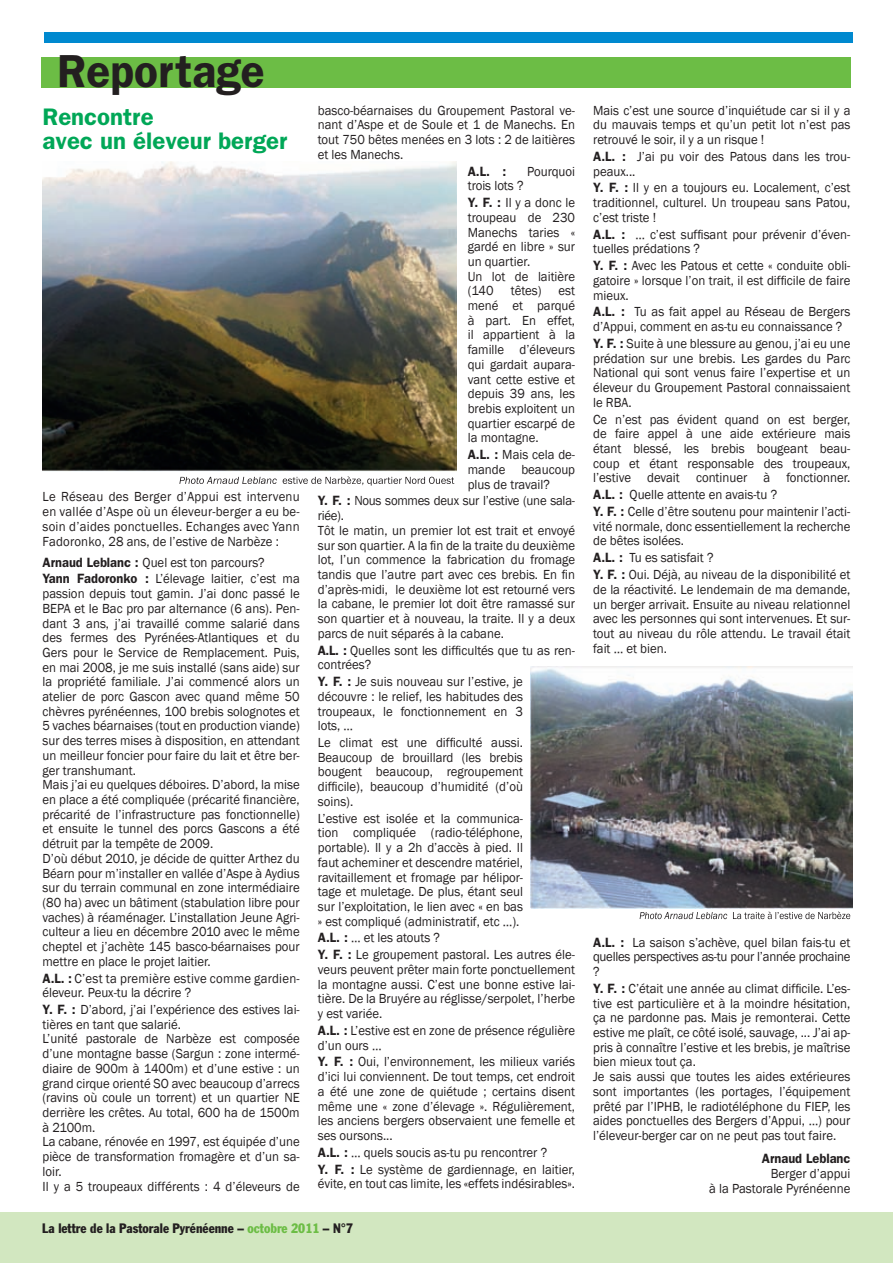
<style>
.page{position:relative;width:893px;height:1263px;background:#fff}
.page>*{position:absolute;margin:0;border:0;box-sizing:border-box;transform-origin:0 0}
.t1{font:600 46.5px "Franklin Gothic";color:#231f20;scale:.95 1}
.t2{font:600 24px/24px "Franklin Gothic";color:#00a757}
.t3{font:13.5px/14.7px "Franklin Gothic";color:#231f20;scale:.95 1}
.t4{font:13.5px/14.7px "Franklin Gothic";letter-spacing:.02em;color:#231f20;scale:.95 1}
.t5{font:condensed 13.5px "Franklin Gothic";color:#231f20}
.t6{font:600 13.5px "Franklin Gothic";color:#231f20;scale:.95 1}
.s1{font-weight:600}
.s2{color:#6cbd45}
</style>
<div class="page">
<div style="left:45px;top:32px;width:808px;height:10px;background:#0089cf"></div>
<div style="left:0;top:1212px;width:893px;height:51px;background:#d2e7c0"></div>
<div style="left:41px;top:57px;width:809px;height:30px;background:#6cbd45"></div>
<img style="left:531px;top:666px;width:321px;height:242px">
<img style="left:43px;top:162px;width:413px;height:310px">
<svg style="left:179px;top:476px;width:275px;height:10px"></svg>
<svg style="left:640px;top:911px;width:210px;height:8px"></svg>
<h1 class="t1" style="left:57px;top:44px;width:220px">Reportage</h1>
<h2 class="t2" style="left:43px;top:104px;width:246px">Rencontre<br>avec un éleveur berger</h2>
<p class="t3" style="left:43px;top:490px;width:272px;text-align:justify">Le Réseau des Berger d’Appui est intervenu en vallée d’Aspe où un éleveur-berger a eu be&shy;soin d’aides ponctuelles. Echanges avec Yann Fadoronko, 28 ans, de l’estive de Narbèze :</p>
<p class="t3" style="left:43px;top:554px;width:272px;line-height:16.8px"><span class="s1">Arnaud Leblanc :</span> Quel est ton parcours?<br><span class="s1">Yann Fadoronko :</span> L’élevage laitier, c’est ma</p>
<p class="t3" style="left:43px;top:587px;width:272px">passion depuis tout gamin. J’ai donc passé le BEPA et le Bac pro par alternance (6 ans). Pen&shy;dant 3 ans, j’ai travaillé comme salarié dans des fermes des Pyrénées-Atlantiques et du Gers pour le Service de Remplacement. Puis, en mai 2008, je me suis installé (sans aide) sur la propriété familiale. J’ai commencé alors un atelier de porc Gascon avec quand même 50 chèvres pyrénéennes, 100 brebis solognotes et 5 vaches béarnaises (tout en production viande) sur des terres mises à disposition, en attendant un meilleur foncier pour faire du lait et être ber&shy;ger transhumant.<br>Mais j’ai eu quelques déboires. D’abord, la mise en place a été compliquée (précarité financière, précarité de l’infrastructure pas fonctionnelle) et ensuite le tunnel des porcs Gascons a été détruit par la tempête de 2009.<br>D’où début 2010, je décide de quitter Arthez du Béarn pour m’installer en vallée d’Aspe à Aydius sur du terrain communal en zone intermédiaire (80 ha) avec un bâtiment (stabulation libre pour vaches) à réaménager. L’installation Jeune Agri&shy;culteur a lieu en décembre 2010 avec le même cheptel et j’achète 145 basco-béarnaises pour mettre en place le projet laitier.</p>
<p class="t4" style="left:43px;top:971px;width:272px"><span class="s1">A.L. :</span> C’est ta première estive comme gardien&shy;éleveur. Peux-tu la décrire ?</p>
<p class="t3" style="left:43px;top:1002px;width:272px"><span class="s1">Y. F. :</span> D’abord, j’ai l’expérience des estives lai&shy;tières en tant que salarié.<br>L’unité pastorale de Narbèze est composée d’une montagne basse (Sargun : zone intermé&shy;diaire de 900m à 1400m) et d’une estive : un grand cirque orienté SO avec beaucoup d’arrecs (ravins où coule un torrent) et un quartier NE derrière les crêtes. Au total, 600 ha de 1500m à 2100m.<br>La cabane, rénovée en 1997, est équipée d’une pièce de transformation fromagère et d’un sa&shy;loir.<br>Il y a 5 troupeaux différents : 4 d’éleveurs de</p>
<p class="t3" style="left:318px;top:103px;width:272px;text-align:justify">basco-béarnaises du Groupement Pastoral ve&shy;nant d’Aspe et de Soule et 1 de Manechs. En tout 750 bêtes menées en 3 lots : 2 de laitières et les Manechs.</p>
<p class="t6" style="left:468px;top:163px;width:42px">A.L. :</p>
<p class="t3" style="left:527px;top:164px;width:52px">Pourquoi</p>
<p class="t3" style="left:468px;top:178px;width:115px;line-height:16.8px">trois lots ?<br><span class="s1">Y. F. :</span> Il y a donc le</p>
<p class="t3" style="left:468px;top:210px;width:115px">troupeau de 230<br>Manechs taries « gardé en libre » sur un quartier.<br>Un lot de laitière (140</p>
<p class="t3" style="left:511px;top:284px;width:34px">têtes)</p>
<p class="t3" style="left:468px;top:284px;width:115px;text-align:justify;text-indent:91px">est mené et parqué à part. En effet, il appartient à la famille d’éleveurs qui gardait aupara&shy;vant cette estive et depuis 39 ans, les brebis exploitent un quartier escarpé de la montagne.</p>
<p class="t3" style="left:468px;top:448px;width:115px;text-align:justify"><span class="s1">A.L. :</span> Mais cela de&shy;mande beaucoup plus de travail?</p>
<p class="t3" style="left:318px;top:494px;width:272px"><span class="s1">Y. F. :</span> Nous sommes deux sur l’estive (une sala&shy;riée).<br>Tôt le matin, un premier lot est trait et envoyé sur son quartier. A la fin de la traite du deuxième lot, l’un commence la fabrication du fromage tandis que l’autre part avec ces brebis. En fin d’après-midi, le deuxième lot est retourné vers la cabane, le premier lot doit être ramassé sur son quartier et à nouveau, la traite. Il y a deux parcs de nuit séparés à la cabane.</p>
<p class="t3" style="left:318px;top:643px;width:272px"><span class="s1">A.L. :</span> Quelles sont les difficultés que tu as ren&shy;contrées?</p>
<p class="t3" style="left:318px;top:675px;width:217px;text-align:justify"><span class="s1">Y. F. :</span> Je suis nouveau sur l’estive, je découvre : le relief, les habitudes des troupeaux, le fonctionnement en 3 lots, …</p>
<p class="t3" style="left:318px;top:735px;width:217px;text-align:justify">Le climat est une difficulté aussi.<br>Beaucoup de brouillard (les brebis bougent beaucoup, regroupement difficile), beaucoup d’humidité (d’où soins).</p>
<p class="t3" style="left:318px;top:811px;width:217px;text-align:justify">L’estive est isolée et la communica&shy;tion compliquée (radio-téléphone, portable). Il y a 2h d’accès à pied. Il faut acheminer et descendre matériel, ravitaillement et fromage par hélipor&shy;tage et muletage. De plus, étant seul sur l’exploitation, le lien avec « en bas » est compliqué (administratif, etc …).</p>
<p class="t3" style="left:318px;top:930px;width:272px;line-height:16.8px"><span class="s1">A.L. :</span> … et les atouts ?<br><span class="s1">Y. F. :</span> Le groupement pastoral. Les autres éle-</p>
<p class="t3" style="left:318px;top:962px;width:272px;text-align:justify">veurs peuvent prêter main forte ponctuellement la montagne aussi. C’est une bonne estive lai&shy;tière. De la Bruyére au réglisse/serpolet, l’herbe y est variée.</p>
<p class="t3" style="left:318px;top:1023px;width:272px"><span class="s1">A.L. :</span> L’estive est en zone de présence régulière d’un ours …</p>
<p class="t3" style="left:318px;top:1055px;width:272px;text-align:justify"><span class="s1">Y. F. :</span> Oui, l’environnement, les milieux variés d’ici lui conviennent. De tout temps, cet endroit a été une zone de quiétude ; certains disent même une « zone d’élevage ». Régulièrement, les anciens bergers observaient une femelle et ses oursons...</p>
<p class="t3" style="left:318px;top:1144px;width:272px;line-height:16.8px"><span class="s1">A.L. :</span> … quels soucis as-tu pu rencontrer ?<br><span class="s1">Y. F. :</span> Le système de gardiennage, en laitier,</p>
<p class="t3" style="left:318px;top:1177px;width:272px">évite, en tout cas limite, les «effets indésirables».</p>
<p class="t5" style="left:42px;top:1219px;width:312px">La lettre de la Pastorale Pyrénéenne – <span class="s2">octobre 2011</span> – N°7</p>
<p class="t3" style="left:593px;top:103px;width:272px;text-align:justify">Mais c’est une source d’inquiétude car si il y a du mauvais temps et qu’un petit lot n’est pas retrouvé le soir, il y a un risque !</p>
<p class="t3" style="left:593px;top:149px;width:272px"><span class="s1">A.L. :</span> J’ai pu voir des Patous dans les trou&shy;peaux...</p>
<p class="t3" style="left:593px;top:181px;width:272px;text-align:justify"><span class="s1">Y. F. :</span> Il y en a toujours eu. Localement, c’est traditionnel, culturel. Un troupeau sans Patou, c’est triste !</p>
<p class="t3" style="left:593px;top:227px;width:272px"><span class="s1">A.L. :</span> … c’est suffisant pour prévenir d’éven&shy;tuelles prédations ?</p>
<p class="t3" style="left:593px;top:259px;width:272px;text-align:justify"><span class="s1">Y. F. :</span> Avec les Patous et cette « conduite obli&shy;gatoire » lorsque l’on trait, il est difficile de faire mieux.</p>
<p class="t3" style="left:593px;top:305px;width:272px"><span class="s1">A.L. :</span> Tu as fait appel au Réseau de Bergers d’Appui, comment en as-tu eu connaissance ?</p>
<p class="t3" style="left:593px;top:336px;width:272px;text-align:justify"><span class="s1">Y. F. :</span> Suite à une blessure au genou, j’ai eu une prédation sur une brebis. Les gardes du Parc National qui sont venus faire l’expertise et un éleveur du Groupement Pastoral connaissaient le RBA.</p>
<p class="t3" style="left:593px;top:412px;width:272px;text-align:justify">Ce n’est pas évident quand on est berger, de faire appel à une aide extérieure mais étant blessé, les brebis bougeant beau&shy;coup et étant responsable des troupeaux, l’estive devait continuer à fonctionner.</p>
<p class="t3" style="left:593px;top:487px;width:272px;line-height:16.8px"><span class="s1">A.L. :</span> Quelle attente en avais-tu ?<br><span class="s1">Y. F. :</span> Celle d’être soutenu pour maintenir l’acti-</p>
<p class="t3" style="left:593px;top:519px;width:272px">vité normale, donc essentiellement la recherche de bêtes isolées.</p>
<p class="t3" style="left:593px;top:550px;width:272px;line-height:16.8px"><span class="s1">A.L. :</span> Tu es satisfait ?<br><span class="s1">Y. F. :</span> Oui. Déjà, au niveau de la disponibilité et</p>
<p class="t3" style="left:593px;top:582px;width:272px;text-align:justify">de la réactivité. Le lendemain de ma demande, un berger arrivait. Ensuite au niveau relationnel avec les personnes qui sont intervenues. Et sur&shy;tout au niveau du rôle attendu. Le travail était fait … et bien.</p>
<p class="t3" style="left:593px;top:935px;width:272px;text-align:justify"><span class="s1">A.L. :</span> La saison s’achève, quel bilan fais-tu et quelles perspectives as-tu pour l’année prochaine ?</p>
<p class="t3" style="left:593px;top:981px;width:272px"><span class="s1">Y. F. :</span> C’était une année au climat difficile. L’es&shy;tive est particulière et à la moindre hésitation, ça ne pardonne pas. Mais je remonterai. Cette estive me plaît, ce côté isolé, sauvage, ... J’ai ap&shy;pris à connaître l’estive et les brebis, je maîtrise bien mieux tout ça.<br>Je sais aussi que toutes les aides extérieures sont importantes (les portages, l’équipement prêté par l’IPHB, le radiotéléphone du FIEP, les aides ponctuelles des Bergers d’Appui, …) pour l’éleveur-berger car on ne peut pas tout faire.</p>
<p class="t6" style="left:762px;top:1150px;width:95px">Arnaud Leblanc</p>
<p class="t3" style="left:709px;top:1166px;width:150px;text-align:right">Berger d’appui<br>à la Pastorale Pyrénéenne</p>
</div>
